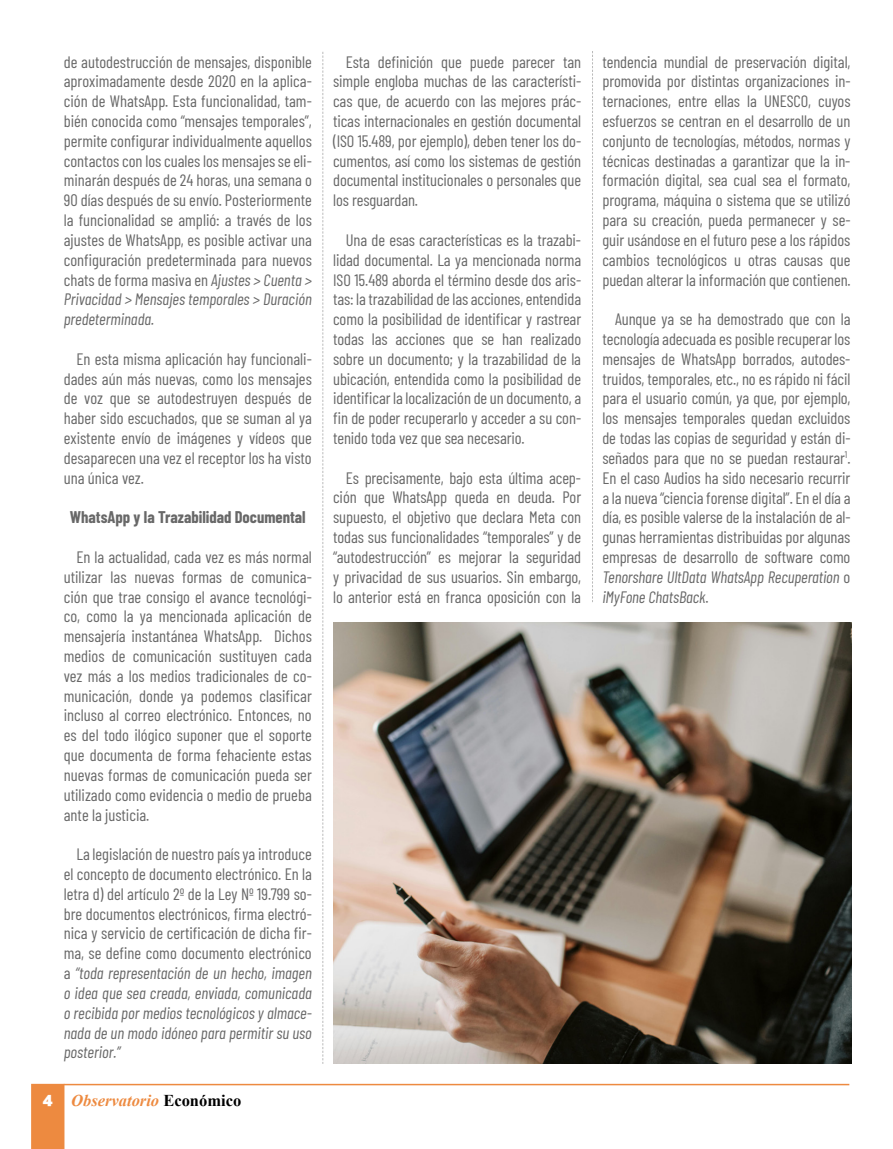
<style>
.page{position:relative;width:893px;height:1149px;background:#fff}
.page>*{position:absolute;margin:0;border:0;box-sizing:border-box;transform-origin:0 0}
.t1{font:16.5px/19.8px "Barlow Condensed";letter-spacing:-.005em;color:#686868;text-align:justify}
.t2{font:700 16.5px "Barlow Condensed";color:#686868}
.t3{font:italic 700 16.5px "Times New Roman";color:#ed8a40}
.s1{font-style:italic}
.s2{font-family:"Isidora Sans";font-weight:900;font-style:normal;color:#fff}
.s3{font-style:normal;color:#000}
</style>
<div class="page">
<hr style="left:64px;top:1083px;width:785px;height:1px;background:#ed8a40">
<div style="left:31px;top:1083px;width:33px;height:65px;background:#ed8a40"></div>
<img style="left:333px;top:622px;width:518px;height:441px">
<svg style="left:592px;top:51px;width:1px;height:551px"></svg>
<svg style="left:322px;top:52px;width:1px;height:1011px"></svg>
<p class="t1" style="left:64px;top:50px;width:250px">de autodestrucción de mensajes, disponible aproximadamente desde 2020 en la aplica&shy;ción de WhatsApp. Esta funcionalidad, tam&shy;bién conocida como “mensajes temporales”, permite configurar individualmente aquellos contactos con los cuales los mensajes se eli&shy;minarán después de 24 horas, una semana o 90 días después de su envío. Posteriormente la funcionalidad se amplió: a través de los ajustes de WhatsApp, es posible activar una configuración predeterminada para nuevos chats de forma masiva en <span class="s1">Ajustes &gt; Cuenta &gt; Privacidad &gt; Mensajes temporales &gt; Duración predeterminada.</span></p>
<p class="t1" style="left:64px;top:347px;width:250px;text-indent:13px">En esta misma aplicación hay funcionali&shy;dades aún más nuevas, como los mensajes de voz que se autodestruyen después de haber sido escuchados, que se suman al ya existente envío de imágenes y vídeos que desaparecen una vez el receptor los ha visto una única vez.</p>
<p class="t2" style="left:70px;top:505px;width:237px">WhatsApp y la Trazabilidad Documental</p>
<p class="t1" style="left:64px;top:545px;width:250px;text-indent:13px">En la actualidad, cada vez es más normal utilizar las nuevas formas de comunica&shy;ción que trae consigo el avance tecnológi&shy;co, como la ya mencionada aplicación de mensajería instantánea WhatsApp. Dichos medios de comunicación sustituyen cada vez más a los medios tradicionales de co&shy;municación, donde ya podemos clasificar incluso al correo electrónico. Entonces, no es del todo ilógico suponer que el soporte que documenta de forma fehaciente estas nuevas formas de comunicación pueda ser utilizado como evidencia o medio de prueba ante la justicia.</p>
<p class="t1" style="left:64px;top:842px;width:250px;text-indent:13px">La legislación de nuestro país ya introduce el concepto de documento electrónico. En la letra d) del artículo 2º de la Ley Nº 19.799 so&shy;bre documentos electrónicos, firma electró&shy;nica y servicio de certificación de dicha fir&shy;ma, se define como documento electrónico a <span class="s1">“toda representación de un hecho, imagen o idea que sea creada, enviada, comunicada o recibida por medios tecnológicos y almace&shy;nada de un modo idóneo para permitir su uso posterior.”</span></p>
<p class="t3" style="left:43px;top:1088px;width:200px"><span class="s2">4</span> Observatorio <span class="s3">Económico</span></p>
<p class="t1" style="left:333px;top:50px;width:250px;text-indent:13px">Esta definición que puede parecer tan simple engloba muchas de las característi&shy;cas que, de acuerdo con las mejores prác&shy;ticas internacionales en gestión documental (ISO 15.489, por ejemplo), deben tener los do&shy;cumentos, así como los sistemas de gestión documental institucionales o personales que los resguardan.</p>
<p class="t1" style="left:333px;top:229px;width:250px;text-indent:13px">Una de esas características es la trazabi&shy;lidad documental. La ya mencionada norma ISO 15.489 aborda el término desde dos aris&shy;tas: la trazabilidad de las acciones, entendida como la posibilidad de identificar y rastrear todas las acciones que se han realizado sobre un documento; y la trazabilidad de la ubicación, entendida como la posibilidad de identificar la localización de un documento, a fin de poder recuperarlo y acceder a su con&shy;tenido toda vez que sea necesario.</p>
<p class="t1" style="left:333px;top:466px;width:250px;text-indent:13px">Es precisamente, bajo esta última acep&shy;ción que WhatsApp queda en deuda. Por supuesto, el objetivo que declara Meta con todas sus funcionalidades “temporales” y de “autodestrucción” es mejorar la seguridad y privacidad de sus usuarios. Sin embargo, lo anterior está en franca oposición con la</p>
<p class="t1" style="left:602px;top:50px;width:250px">tendencia mundial de preservación digital, promovida por distintas organizaciones in&shy;ternaciones, entre ellas la UNESCO, cuyos esfuerzos se centran en el desarrollo de un conjunto de tecnologías, métodos, normas y técnicas destinadas a garantizar que la in&shy;formación digital, sea cual sea el formato, programa, máquina o sistema que se utilizó para su creación, pueda permanecer y se&shy;guir usándose en el futuro pese a los rápidos cambios tecnológicos u otras causas que puedan alterar la información que contienen.</p>
<p class="t1" style="left:602px;top:308px;width:250px;text-indent:13px">Aunque ya se ha demostrado que con la tecnología adecuada es posible recuperar los mensajes de WhatsApp borrados, autodes&shy;truidos, temporales, etc., no es rápido ni fácil para el usuario común, ya que, por ejemplo, los mensajes temporales quedan excluidos de todas las copias de seguridad y están di&shy;señados para que no se puedan restaurar<sup>1</sup>.<br>En el caso Audios ha sido necesario recurrir a la nueva “ciencia forense digital”. En el día a día, es posible valerse de la instalación de al&shy;gunas herramientas distribuidas por algunas empresas de desarrollo de software como <span class="s1">Tenorshare UltData WhatsApp Recuperation</span> o <span class="s1">iMyFone ChatsBack</span>.</p>
</div>
